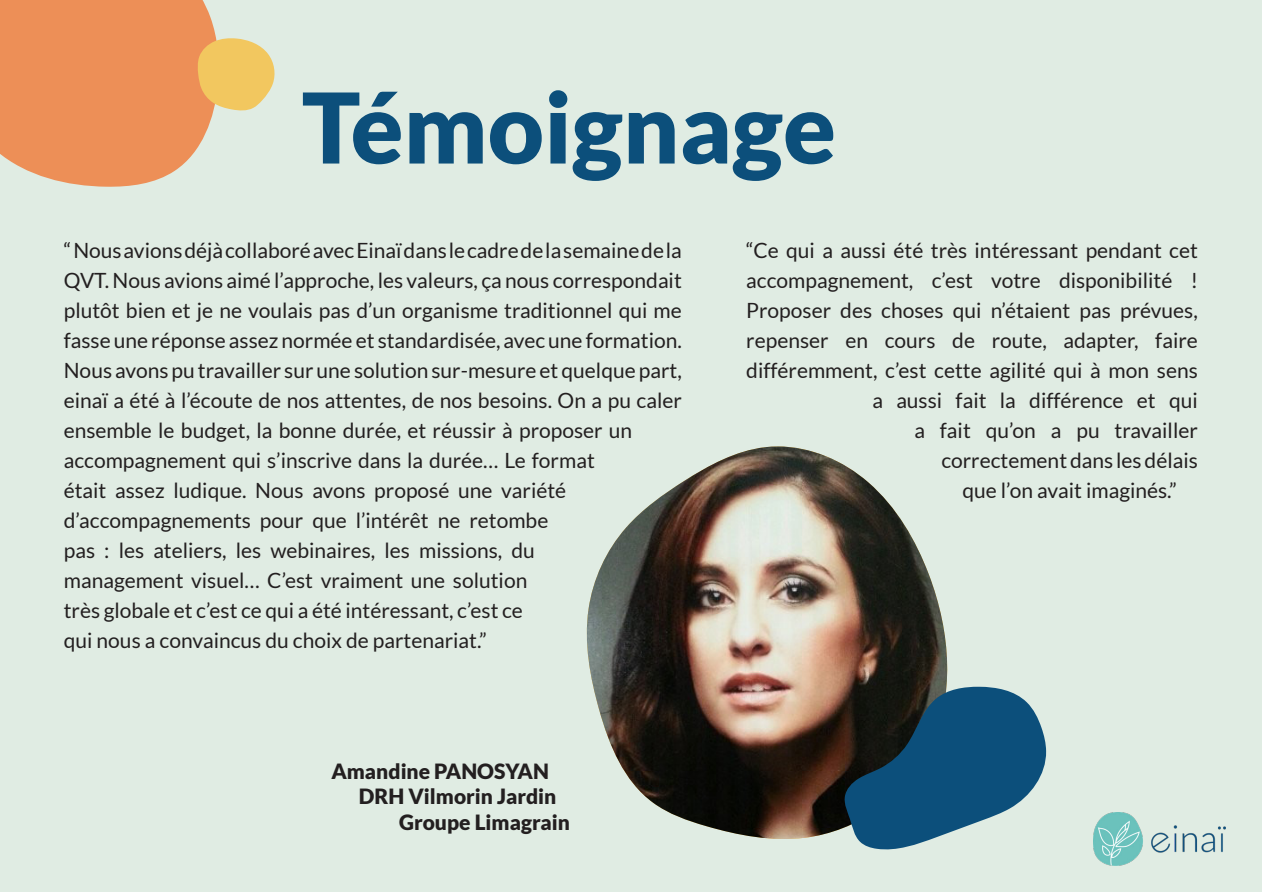
<style>
.page{position:relative;width:1263px;height:893px;background:#fff}
.page>*{position:absolute;margin:0;border:0;box-sizing:border-box;transform-origin:0 0}
.t1{font:900 97.5px "Lato";color:#0c4f7b}
.t2{font:21px/30px "Lato";color:#231f20}
.t3{font:900 21px "Lato";color:#231f20}
</style>
<div class="page">
<div style="left:1px;top:1px;width:1261px;height:891px;background:#e0ece3"></div>
<img style="left:1093px;top:812px;width:132px;height:54px">
<svg style="left:0;top:0;width:276px;height:187px"></svg>
<img style="left:586px;top:446px;width:362px;height:393px">
<svg style="left:844px;top:687px;width:202px;height:163px"></svg>
<p class="t1" style="left:302px;top:71px;width:536px">Témoignage</p>
<p class="t2" style="left:64px;top:235px;width:620px">“ Nous avions déjà collaboré avec Einaï dans le cadre de la semaine de la QVT. Nous avions aimé l’approche, les valeurs, ça nous correspondait plutôt bien et je ne voulais pas d’un organisme traditionnel qui me fasse une réponse assez normée et standardisée, avec une formation.<br>Nous avons pu travailler sur une solution sur-mesure et quelque part, einaï a été à l’écoute de nos attentes, de nos besoins. On a pu caler ensemble le budget, la bonne durée, et réussir à proposer un accompagnement qui s’inscrive dans la durée… Le format<br>était assez ludique. Nous avons proposé une variété d’accompagnements pour que l’intérêt ne retombe<br>pas : les ateliers, les webinaires, les missions, du<br>management visuel… C’est vraiment une solution<br>très globale et c’est ce qui a été intéressant, c’est ce<br>qui nous a convaincus du choix de partenariat.”</p>
<p class="t2" style="left:746px;top:235px;width:453px">“Ce qui a aussi été très intéressant pendant cet</p>
<p class="t2" style="left:746px;top:265px;width:453px">accompagnement, c’est votre disponibilité !</p>
<p class="t2" style="left:746px;top:295px;width:453px">Proposer des choses qui n’étaient pas prévues,</p>
<p class="t2" style="left:746px;top:325px;width:453px">repenser en cours de route, adapter, faire</p>
<p class="t2" style="left:746px;top:355px;width:453px">différemment, c’est cette agilité qui à mon sens</p>
<p class="t2" style="left:872px;top:385px;width:327px">a aussi fait la différence et qui</p>
<p class="t2" style="left:914px;top:415px;width:285px">a fait qu’on a pu travailler</p>
<p class="t2" style="left:941px;top:445px;width:258px">correctement dans les délais</p>
<p class="t2" style="left:962px;top:475px;width:216px">que l’on avait imaginés.”</p>
<p class="t3" style="left:331px;top:759px;width:219px">Amandine PANOSYAN</p>
<p class="t3" style="left:359px;top:784px;width:199px">DRH Vilmorin Jardin</p>
<p class="t3" style="left:399px;top:809px;width:172px">Groupe Limagrain</p>
</div>
